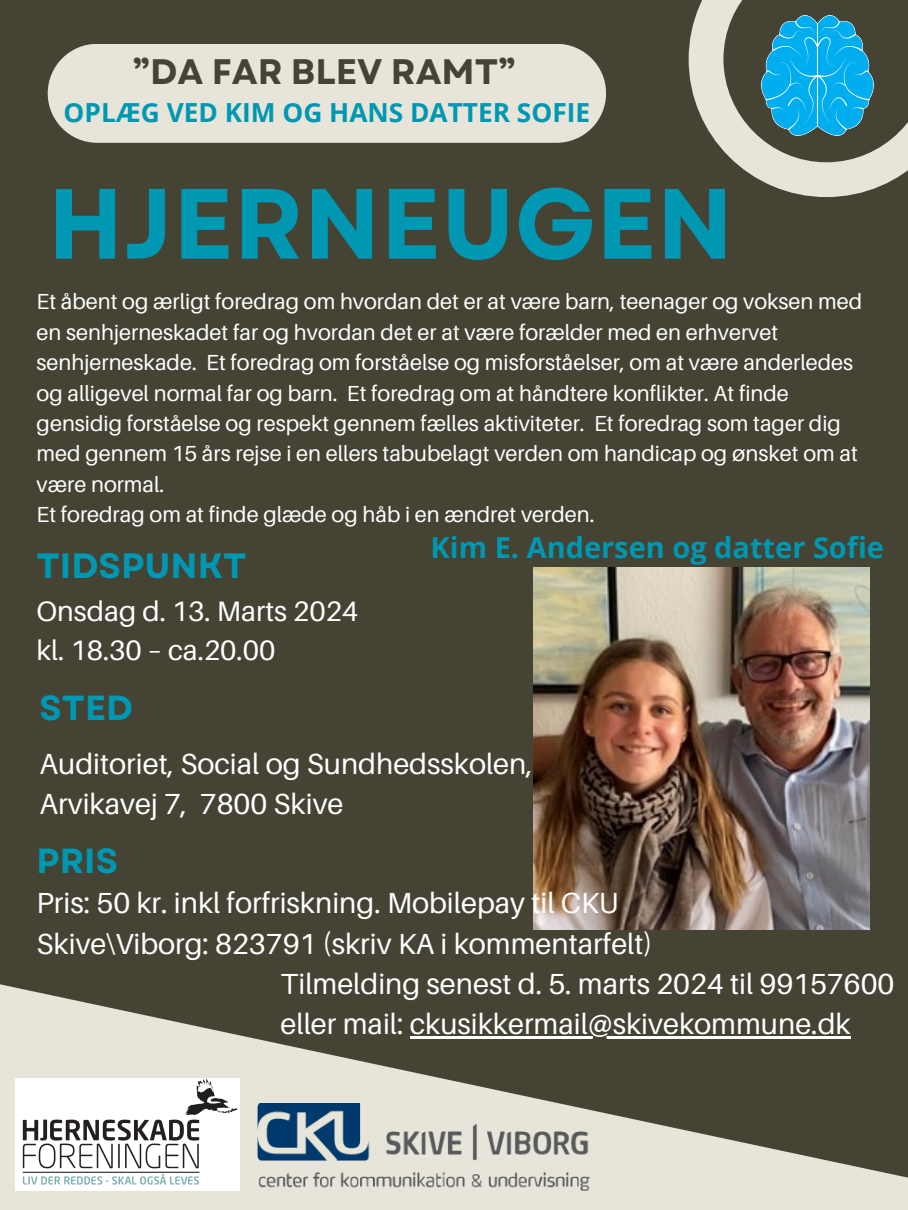
<style>
.page{position:relative;width:908px;height:1210px;background:#fff}
.page>*{position:absolute;margin:0;border:0;box-sizing:border-box;transform-origin:0 0}
.t1{font:700 99.64px "Garet";color:#0097b2}
.t2{font:700 35.42px "Garet";color:#444334}
.t3{font:700 35.17px "Garet";color:#0097b2}
.t4{font:700 34.82px "Garet";color:#0097b2}
.t5{font:29.05px/40.4px "Aileron";color:#fff}
.t6{font:700 28.95px "Open Sans";color:#0097b2}
.t7{font:28.07px/39.1px "Aileron";color:#fff}
.t8{font:700 26.25px "Open Sans";color:#0097b2}
.t9{font:21.8px/30.4px "Aileron";color:#fff}
</style>
<div class="page">
<div style="left:0;top:0;width:907px;height:1210px;background:#444334"></div>
<svg style="left:0;top:984px;width:907px;height:226px"></svg>
<div style="left:48px;top:44px;width:557px;height:99px;background:#e7e5d9;border-radius:49px"></div>
<svg style="left:688px;top:0;width:219px;height:197px"></svg>
<img style="left:258px;top:1103px;width:332px;height:87px">
<img style="left:760px;top:15px;width:113px;height:120px">
<img style="left:533px;top:567px;width:335px;height:362px">
<img style="left:16px;top:1078px;width:223px;height:112px">
<hr style="left:409px;top:1036px;width:441px;height:3px;background:#fff">
<h1 class="t2" style="left:132px;top:46px;width:385px">”DA FAR BLEV RAMT”</h1>
<h2 class="t8" style="left:64px;top:94px;width:528px">OPLÆG VED KIM OG HANS DATTER SOFIE</h2>
<p class="t1" style="left:48px;top:152px;width:686px">HJERNEUGEN</p>
<p class="t9" style="left:37px;top:286px;width:826px">Et åbent og ærligt foredrag om hvordan det er at være barn, teenager og voksen med en senhjerneskadet far og hvordan det er at være forælder med en erhvervet senhjerneskade. Et foredrag om forståelse og misforståelser, om at være anderledes og alligevel normal far og barn. Et foredrag om at håndtere konflikter. At finde gensidig forståelse og respekt gennem fælles aktiviteter. Et foredrag som tager dig med gennem 15 års rejse i en ellers tabubelagt verden om handicap og ønsket om at være normal.</p>
<h2 class="t9" style="left:37px;top:499px;width:559px">Et foredrag om at finde glæde og håb i en ændret verden.</h2>
<h4 class="t3" style="left:37px;top:540px;width:211px">TIDSPUNKT</h4>
<h5 class="t6" style="left:430px;top:527px;width:455px">Kim E. Andersen og datter Sofie</h5>
<h5 class="t7" style="left:37px;top:591px;width:323px">Onsdag d. 13. Marts 2024 kl. 18.30 – ca.20.00</h5>
<p class="t4" style="left:40px;top:682px;width:95px">STED</p>
<h2 class="t5" style="left:40px;top:743px;width:494px">Auditoriet, Social og Sundhedsskolen,<br>Arvikavej 7, 7800 Skive</h2>
<h5 class="t4" style="left:37px;top:836px;width:83px">PRIS</h5>
<h5 class="t5" style="left:37px;top:882px;width:617px">Pris: 50 kr. inkl forfriskning. Mobilepay til CKU<br>Skive\Viborg: 823791 (skriv KA i kommentarfelt)</h5>
<p class="t5" style="left:280px;top:962px;width:615px">Tilmelding senest d. 5. marts 2024 til 99157600 eller mail: ckusikkermail@skivekommune.dk</p>
</div>
